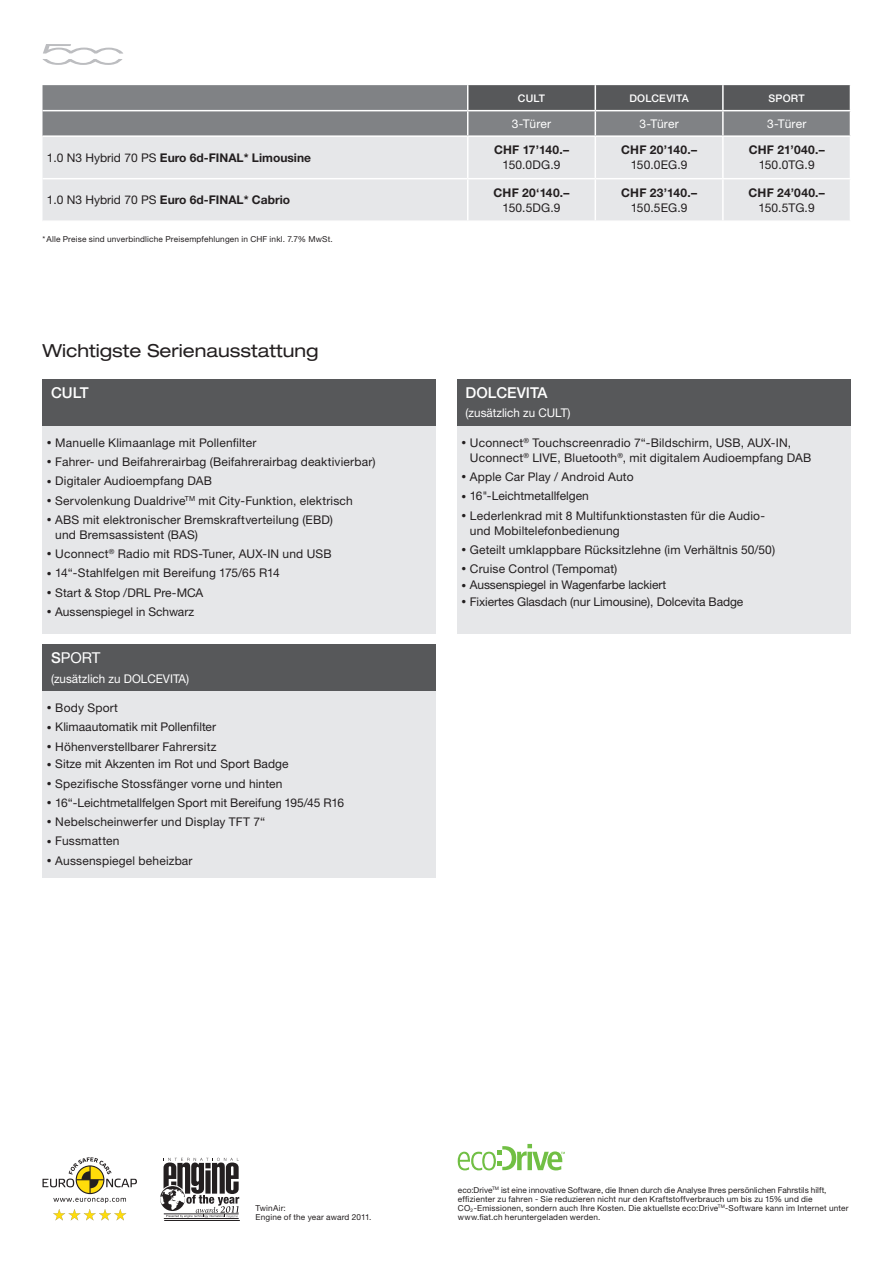
<style>
.page{position:relative;width:893px;height:1263px;background:#fff}
.page>*{position:absolute;margin:0;border:0;box-sizing:border-box;transform-origin:0 0}
.t1{font:expanded 18px "Helvetica Neue LT Std";color:#231f20}
.t2{font:500 15px "Helvetica Neue LT Std";color:#fff}
.t3{font:15px "Helvetica Neue LT Std";color:#fff}
.t4{font:12px/15px "Helvetica Neue LT Std";letter-spacing:.01em;color:#231f20}
.t5{font:700 12px "Helvetica Neue LT Std";color:#231f20}
.t6{font:12px "Helvetica Neue LT Std";letter-spacing:-.01em;color:#231f20}
.t7{font:12px "Helvetica Neue LT Std";color:#fff}
.t8{font:500 10.5px "Helvetica Neue LT Std";letter-spacing:.02em;color:#fff}
.t9{font:8.25px/9.3px "Helvetica Neue LT Std";letter-spacing:.02em;color:#231f20}
.s1{font-weight:400}
.s2{font-size:9.6px}
.s3{font-weight:500}
</style>
<div class="page">
<div style="left:43px;top:137px;width:807px;height:83px;background:#e6e7e9"></div>
<hr style="left:467px;top:137px;width:1px;height:41px;background:#fff">
<hr style="left:595px;top:137px;width:1px;height:41px;background:#fff">
<hr style="left:467px;top:179px;width:1px;height:41px;background:#fff">
<hr style="left:595px;top:179px;width:1px;height:41px;background:#fff">
<hr style="left:43px;top:178px;width:425px;height:1px;background:#fff">
<hr style="left:468px;top:178px;width:127px;height:1px;background:#fff">
<hr style="left:595px;top:178px;width:128px;height:1px;background:#fff">
<hr style="left:723px;top:178px;width:128px;height:1px;background:#fff">
<svg style="left:43px;top:85px;width:808px;height:51px;background:#7d7e81"></svg>
<hr style="left:722px;top:137px;width:2px;height:41px;background:#fff">
<hr style="left:722px;top:179px;width:2px;height:41px;background:#fff">
<div style="left:43px;top:425px;width:393px;height:209px;background:#e6e7e9"></div>
<div style="left:457px;top:425px;width:393px;height:209px;background:#e6e7e9"></div>
<div style="left:43px;top:379px;width:393px;height:46px;background:#57585a"></div>
<div style="left:457px;top:379px;width:393px;height:46px;background:#57585a"></div>
<div style="left:43px;top:691px;width:393px;height:187px;background:#e6e7e9"></div>
<div style="left:43px;top:644px;width:393px;height:47px;background:#57585a"></div>
<svg style="left:43px;top:44px;width:80px;height:21px"></svg>
<svg style="left:53px;top:1209px;width:73px;height:11px"></svg>
<svg style="left:43px;top:1157px;width:94px;height:46px"></svg>
<hr style="left:164px;top:1220px;width:76px;height:1px;background:#231f20">
<hr style="left:164px;top:1218px;width:75px;height:1px;background:#231f20">
<svg style="left:160px;top:1158px;width:79px;height:60px"></svg>
<svg style="left:458px;top:1144px;width:107px;height:26px"></svg>
<p class="t5" style="left:47px;top:150px;width:266px"><span class="s1">1.0 N3 Hybrid 70 PS</span> Euro 6d-FINAL* Limousine</p>
<p class="t5" style="left:47px;top:193px;width:245px"><span class="s1">1.0 N3 Hybrid 70 PS</span> Euro 6d-FINAL* Cabrio</p>
<p class="t9" style="left:43px;top:234px;width:292px">*Alle Preise sind unverbindliche Preisempfehlungen in CHF inkl. 7.7% MwSt.</p>
<h1 class="t1" style="left:43px;top:340px;width:278px">Wichtigste Serienausstattung</h1>
<p class="t8" style="left:518px;top:92px;width:29px">CULT</p>
<p class="t8" style="left:629px;top:92px;width:61px">DOLCEVITA</p>
<p class="t8" style="left:768px;top:92px;width:38px">SPORT</p>
<p class="t7" style="left:512px;top:116px;width:41px">3-Türer</p>
<p class="t7" style="left:639px;top:116px;width:41px">3-Türer</p>
<p class="t7" style="left:767px;top:116px;width:41px">3-Türer</p>
<p class="t5" style="left:494px;top:143px;width:76px">CHF 17’140.–</p>
<p class="t4" style="left:502px;top:157px;width:60px">150.0DG.9</p>
<p class="t5" style="left:493px;top:185px;width:78px">CHF 20‘140.–</p>
<p class="t4" style="left:503px;top:200px;width:59px">150.5DG.9</p>
<p class="t5" style="left:621px;top:143px;width:77px">CHF 20’140.–</p>
<p class="t4" style="left:631px;top:157px;width:58px">150.0EG.9</p>
<p class="t5" style="left:621px;top:185px;width:77px">CHF 23’140.–</p>
<p class="t4" style="left:631px;top:200px;width:58px">150.5EG.9</p>
<p class="t5" style="left:749px;top:143px;width:78px">CHF 21’040.–</p>
<p class="t4" style="left:759px;top:157px;width:57px">150.0TG.9</p>
<p class="t5" style="left:748px;top:185px;width:78px">CHF 24’040.–</p>
<p class="t4" style="left:759px;top:200px;width:58px">150.5TG.9</p>
<p class="t2" style="left:51px;top:384px;width:39px">CULT</p>
<p class="t2" style="left:466px;top:384px;width:83px">DOLCEVITA</p>
<p class="t7" style="left:466px;top:406px;width:106px">(zusätzlich zu CULT)</p>
<p class="t4" style="left:47px;top:435px;width:211px"><span class="s2">•</span> Manuelle Klimaanlage mit Pollenfilter</p>
<p class="t4" style="left:47px;top:454px;width:330px"><span class="s2">•</span> Fahrer- und Beifahrerairbag (Beifahrerairbag deaktivierbar)</p>
<p class="t4" style="left:47px;top:473px;width:167px"><span class="s2">•</span> Digitaler Audioempfang DAB</p>
<p class="t4" style="left:47px;top:493px;width:308px"><span class="s2">•</span> Servolenkung Dualdrive<sup>TM</sup> mit City-Funktion, elektrisch</p>
<p class="t4" style="left:55px;top:512px;width:279px;text-indent:-9px"><span class="s2">•</span> ABS mit elektronischer Bremskraftverteilung (EBD) und Bremsassistent (BAS)</p>
<p class="t4" style="left:47px;top:546px;width:286px"><span class="s2">•</span> Uconnect<sup>®</sup> Radio mit RDS-Tuner, AUX-IN und USB</p>
<p class="t4" style="left:47px;top:565px;width:235px"><span class="s2">•</span> 14“-Stahlfelgen mit Bereifung 175/65 R14</p>
<p class="t4" style="left:47px;top:585px;width:158px"><span class="s2">•</span> Start &amp; Stop /DRL Pre-MCA</p>
<p class="t4" style="left:47px;top:604px;width:149px"><span class="s2">•</span> Aussenspiegel in Schwarz</p>
<p class="t3" style="left:51px;top:649px;width:51px"><span class="s3">S</span>PORT</p>
<p class="t7" style="left:51px;top:671px;width:140px">(zusätzlich zu DOLCEVITA)</p>
<p class="t4" style="left:47px;top:700px;width:73px"><span class="s2">•</span> Body Sport</p>
<p class="t4" style="left:47px;top:719px;width:171px"><span class="s2">•</span> Klimaautomatik mit Pollenfilter</p>
<p class="t4" style="left:47px;top:739px;width:171px"><span class="s2">•</span> Höhenverstellbarer Fahrersitz</p>
<p class="t4" style="left:47px;top:756px;width:243px"><span class="s2">•</span> Sitze mit Akzenten im Rot und Sport Badge</p>
<p class="t4" style="left:47px;top:776px;width:237px"><span class="s2">•</span> Spezifische Stossfänger vorne und hinten</p>
<p class="t4" style="left:47px;top:795px;width:299px"><span class="s2">•</span> 16“-Leichtmetallfelgen Sport mit Bereifung 195/45 R16</p>
<p class="t4" style="left:47px;top:814px;width:220px"><span class="s2">•</span> Nebelscheinwerfer und Display TFT 7“</p>
<p class="t4" style="left:47px;top:833px;width:74px"><span class="s2">•</span> Fussmatten</p>
<p class="t4" style="left:47px;top:853px;width:147px"><span class="s2">•</span> Aussenspiegel beheizbar</p>
<p class="t4" style="left:470px;top:435px;width:343px;text-indent:-9px"><span class="s2">•</span> Uconnect<sup>®</sup> Touchscreenradio 7“-Bildschirm, USB, AUX-IN,<br>Uconnect<sup>®</sup> LIVE, Bluetooth<sup>®</sup>, mit digitalem Audioempfang DAB</p>
<p class="t4" style="left:461px;top:469px;width:174px"><span class="s2">•</span> Apple Car Play / Android Auto</p>
<p class="t4" style="left:461px;top:488px;width:129px"><span class="s2">•</span> 16"-Leichtmetallfelgen</p>
<p class="t4" style="left:470px;top:508px;width:297px;text-indent:-9px"><span class="s2">•</span> Lederlenkrad mit 8 Multifunktionstasten für die Audio&shy;und Mobiltelefonbedienung</p>
<p class="t4" style="left:461px;top:542px;width:315px"><span class="s2">•</span> Geteilt umklappbare Rücksitzlehne (im Verhältnis 50/50)</p>
<p class="t4" style="left:461px;top:561px;width:157px"><span class="s2">•</span> Cruise Control (Tempomat)</p>
<p class="t6" style="left:461px;top:578px;width:206px"><span class="s2">•</span> Aussenspiegel in Wagenfarbe lackiert</p>
<p class="t6" style="left:461px;top:594px;width:283px"><span class="s2">•</span> Fixiertes Glasdach (nur Limousine), Dolcevita Badge</p>
<p class="t9" style="left:256px;top:1203px;width:118px">TwinAir:<br>Engine of the year award 2011.</p>
<p class="t9" style="left:458px;top:1185px;width:392px">eco:Drive<sup>TM</sup> ist eine innovative Software, die Ihnen durch die Analyse Ihres persönlichen Fahrstils hilft, effizienter zu fahren - Sie reduzieren nicht nur den Kraftstoffverbrauch um bis zu 15% und die CO<sub>2</sub>-Emissionen, sondern auch Ihre Kosten. Die aktuellste eco:Drive<sup>TM</sup>-Software kann im Internet unter www.fiat.ch heruntergeladen werden.</p>
</div>
